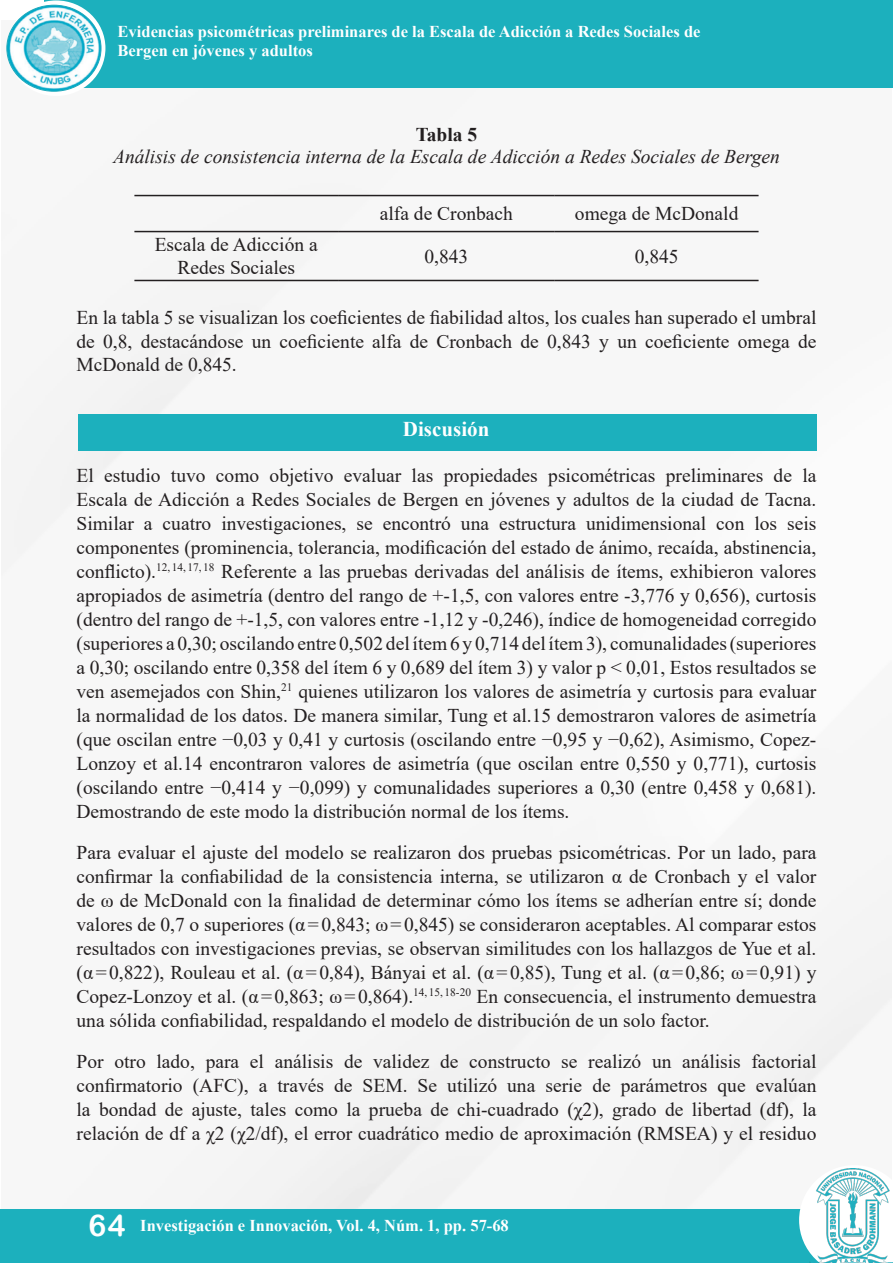
<style>
.page{position:relative;width:893px;height:1263px;background:#fff}
.page>*{position:absolute;margin:0;border:0;box-sizing:border-box;transform-origin:0 0}
.t1{font:700 21px "Times New Roman";color:#fff}
.t2{font:19.5px/24px "Times New Roman";color:#231f20;text-align:justify}
.t3{font:italic 19.5px "Times New Roman";color:#231f20}
.t4{font:700 19.5px "Times New Roman";color:#231f20}
.t5{font:700 16.5px/19.8px "Times New Roman";color:#fff}
.s1{font-family:"Arial Rounded MT Bold";font-weight:400;font-size:30px}
</style>
<div class="page">
<img style="left:1px;top:41px;width:891px;height:1168px">
<div style="left:0;top:1209px;width:870px;height:54px;background:#1cb0bd"></div>
<svg style="left:799px;top:1165px;width:93px;height:87px"></svg>
<div style="left:44px;top:0;width:848px;height:88px;background:#1cb0bd"></div>
<svg style="left:7px;top:0;width:98px;height:96px"></svg>
<img style="left:7px;top:5px;width:94px;height:86px">
<img style="left:809px;top:1168px;width:84px;height:95px">
<hr style="left:134px;top:195px;width:204px;height:1px;background:#231f20">
<hr style="left:338px;top:195px;width:217px;height:1px;background:#231f20">
<hr style="left:555px;top:195px;width:204px;height:1px;background:#231f20">
<hr style="left:134px;top:231px;width:204px;height:1px;background:#231f20">
<hr style="left:338px;top:231px;width:217px;height:1px;background:#231f20">
<hr style="left:555px;top:231px;width:204px;height:1px;background:#231f20">
<hr style="left:134px;top:280px;width:204px;height:1px;background:#231f20">
<hr style="left:338px;top:280px;width:217px;height:1px;background:#231f20">
<hr style="left:555px;top:280px;width:204px;height:1px;background:#231f20">
<div style="left:78px;top:414px;width:738px;height:36px;background:#1cb0bd"></div>
<p class="t5" style="left:118px;top:21px;width:584px">Evidencias psicométricas preliminares de la Escala de Adicción a Redes Sociales de<br>Bergen en jóvenes y adultos</p>
<p class="t4" style="left:416px;top:120px;width:63px">Tabla 5</p>
<p class="t3" style="left:113px;top:143px;width:668px">Análisis de consistencia interna de la Escala de Adicción a Redes Sociales de Bergen</p>
<p class="t2" style="left:380px;top:201px;width:135px">alfa de Cronbach</p>
<p class="t2" style="left:575px;top:201px;width:165px">omega de McDonald</p>
<p class="t2" style="left:155px;top:232px;width:164px;line-height:23.4px;text-align:center">Escala de Adicción a<br>Redes Sociales</p>
<p class="t2" style="left:424px;top:244px;width:45px">0,843</p>
<p class="t2" style="left:635px;top:244px;width:45px">0,845</p>
<p class="t2" style="left:77px;top:305px;width:741px;line-height:23.4px">En la tabla 5 se visualizan los coeficientes de fiabilidad altos, los cuales han superado el umbral de 0,8, destacándose un coeficiente alfa de Cronbach de 0,843 y un coeficiente omega de McDonald de 0,845.</p>
<p class="t1" style="left:403px;top:414px;width:88px">Discusión</p>
<p class="t2" style="left:77px;top:462px;width:741px">El estudio tuvo como objetivo evaluar las propiedades psicométricas preliminares de la Escala de Adicción a Redes Sociales de Bergen en jóvenes y adultos de la ciudad de Tacna.<br>Similar a cuatro investigaciones, se encontró una estructura unidimensional con los seis componentes (prominencia, tolerancia, modificación del estado de ánimo, recaída, abstinencia, conflicto).<sup>12,</sup> <sup>14,17,</sup> <sup>18</sup> Referente a las pruebas derivadas del análisis de ítems, exhibieron valores apropiados de asimetría (dentro del rango de +-1,5, con valores entre -3,776 y 0,656), curtosis (dentro del rango de +-1,5, con valores entre -1,12 y -0,246), índice de homogeneidad corregido (superiores a 0,30; oscilando entre 0,502 del ítem 6 y 0,714 del ítem 3), comunalidades (superiores a 0,30; oscilando entre 0,358 del ítem 6 y 0,689 del ítem 3) y valor p &lt; 0,01, Estos resultados se ven asemejados con Shin,<sup>21</sup> quienes utilizaron los valores de asimetría y curtosis para evaluar la normalidad de los datos. De manera similar, Tung et al.15 demostraron valores de asimetría (que oscilan entre −0,03 y 0,41 y curtosis (oscilando entre −0,95 y −0,62), Asimismo, Copez-Lonzoy et al.14 encontraron valores de asimetría (que oscilan entre 0,550 y 0,771), curtosis (oscilando entre −0,414 y −0,099) y comunalidades superiores a 0,30 (entre 0,458 y 0,681).<br>Demostrando de este modo la distribución normal de los ítems.</p>
<p class="t2" style="left:77px;top:839px;width:741px">Para evaluar el ajuste del modelo se realizaron dos pruebas psicométricas. Por un lado, para confirmar la confiabilidad de la consistencia interna, se utilizaron α de Cronbach y el valor de ω de McDonald con la finalidad de determinar cómo los ítems se adherían entre sí; donde valores de 0,7 o superiores (α=0,843; ω=0,845) se consideraron aceptables. Al comparar estos resultados con investigaciones previas, se observan similitudes con los hallazgos de Yue et al. (α=0,822), Rouleau et al. (α=0,84), Bányai et al. (α=0,85), Tung et al. (α=0,86; ω=0,91) y Copez-Lonzoy et al. (α=0,863; ω=0,864).<sup>14,15,</sup> <sup>18-20</sup> En consecuencia, el instrumento demuestra una sólida confiabilidad, respaldando el modelo de distribución de un solo factor.</p>
<p class="t2" style="left:77px;top:1048px;width:741px">Por otro lado, para el análisis de validez de constructo se realizó un análisis factorial confirmatorio (AFC), a través de SEM. Se utilizó una serie de parámetros que evalúan la bondad de ajuste, tales como la prueba de chi-cuadrado (χ2), grado de libertad (df), la relación de df a χ2 (χ2/df), el error cuadrático medio de aproximación (RMSEA) y el residuo</p>
<p class="t5" style="left:89px;top:1215px;width:422px"><span class="s1">64</span> Investigación e Innovación, Vol. 4, Núm. 1, pp. 57-68</p>
</div>
